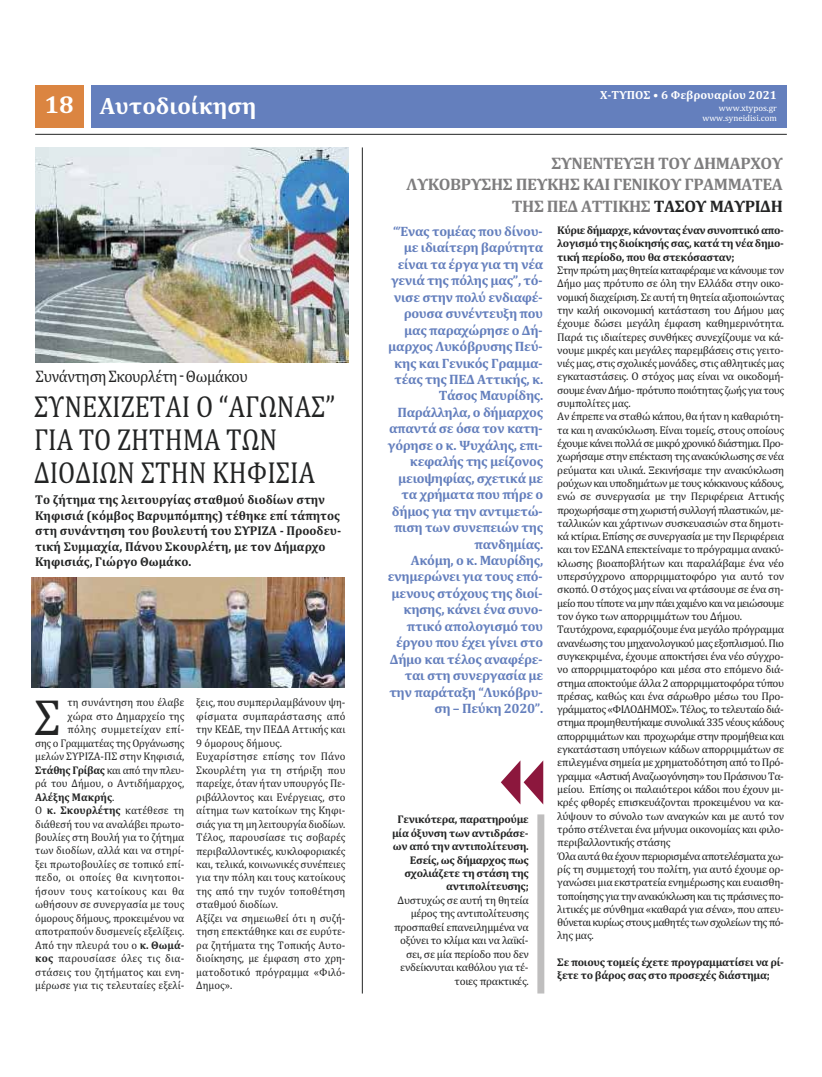
<style>
.page{position:relative;width:822px;height:1077px;background:#fff}
.page>*{position:absolute;margin:0;border:0;box-sizing:border-box;transform-origin:0 0}
.t1{font:51.6px "Cambria";color:#232424;scale:.95 1}
.t2{font:30.8px/32.8px "Cambria";color:#232424;scale:.85 1}
.t3{font:700 23.8px "Cambria";color:#fff}
.t4{font:700 16.9px/21.8px "Cambria";letter-spacing:-.025em;color:#7e7d7e;text-align:right}
.t5{font:16.9px "Cambria";letter-spacing:-.025em;color:#232424;scale:.92 1}
.t6{font:700 13.7px/16.4px "Cambria";letter-spacing:-.025em;color:#647fbd;text-align:right}
.t7{font:700 12.9px/15.5px "Cambria";color:#232424;scale:.96 1}
.t8{font:700 11.9px "Cambria";color:#fff}
.t9{font:11.2px/13.3px "Cambria";letter-spacing:-.025em;color:#232424}
.t10{font:11.2px/13.5px "Cambria";color:#232424;scale:.96 1}
.t11{font:700 11.2px/13.5px "Cambria";letter-spacing:-.025em;color:#232424;text-align:justify}
.t12{font:11.2px "Cambria";letter-spacing:-.025em;color:#232424;scale:.96 1}
.t13{font:11.2px "Cambria";letter-spacing:-.005em;color:#232424;scale:.96 1}
.t14{font:11.2px "Cambria";letter-spacing:.02em;color:#232424;scale:.96 1}
.t15{font:700 11.2px "Cambria";color:#232424;scale:.96 1}
.t16{font:11.2px "Cambria";letter-spacing:.025em;color:#232424;scale:.96 1}
.t17{font:11.2px "Cambria";letter-spacing:.015em;color:#232424;scale:.96 1}
.t18{font:8.9px/10.7px "Cambria";color:#fff;text-align:right}
.s1{font-size:24.8px}
.s2{font-weight:700}
.s3{font-weight:400}
.s4{color:#232424}
</style>
<div class="page">
<div style="left:91px;top:85px;width:696px;height:43px;background:#647fbd"></div>
<div style="left:35px;top:85px;width:48px;height:43px;background:#db8541"></div>
<hr style="left:35px;top:134px;width:752px;height:1px;background:#232424">
<svg style="left:501px;top:760px;width:42px;height:44px"></svg>
<div style="left:537px;top:814px;width:7px;height:180px;background:#bfbebe"></div>
<img style="left:35px;top:147px;width:313px;height:215px">
<img style="left:31px;top:578px;width:313px;height:110px">
<hr style="left:362px;top:147px;width:1px;height:847px;background:#232424">
<h3 class="t3" style="left:45px;top:97px;width:213px"><span class="s1">18</span> Αυτοδιοίκηση</h3>
<h3 class="t5" style="left:36px;top:370px;width:232px">Συνάντηση Σκουρλέτη Θωμάκου</h3>
<h2 class="t2" style="left:34px;top:394px;width:356px">ΣΥΝΕΧΙΖΕΤΑΙ Ο “ΑΓΩΝΑΣ”<br>ΓΙΑ ΤΟ ΖΗΤΗΜΑ ΤΩΝ<br>ΔΙΟΔΙΩΝ ΣΤΗΝ ΚΗΦΙΣΙΑ</h2>
<p class="t7" style="left:35px;top:493px;width:320px">Το ζήτημα της λειτουργίας σταθμού διοδίων στην Κηφισιά (κόμβος Βαρυμπόμπης) τέθηκε επί τάπητος στη συνάντηση του βουλευτή του ΣΥΡΙΖΑ ‑ Προοδευ‑ τική Συμμαχία, Πάνου Σκουρλέτη, με τον Δήμαρχο Κηφισιάς, Γιώργο Θωμάκο.</p>
<p class="t10" style="left:68px;top:697px;width:123px">τη συνάντηση που έλαβε</p>
<p class="t10" style="left:68px;top:710px;width:123px">χώρα στο Δημαρχείο της</p>
<p class="t17" style="left:68px;top:725px;width:123px">πόλης συμμετείχαν επί‐</p>
<p class="t12" style="left:35px;top:739px;width:157px">σης ο Γραμματέας της Οργάνωσης</p>
<p class="t13" style="left:35px;top:752px;width:157px">μελών ΣΥΡΙΖΑ‐ΠΣ στην Κηφισιά,</p>
<p class="t12" style="left:35px;top:766px;width:157px"><span class="s2">Στάθης Γρίβας</span> και από την πλευ‐</p>
<p class="t10" style="left:35px;top:778px;width:157px">ρά του Δήμου, ο Αντιδήμαρχος,</p>
<p class="t15" style="left:35px;top:793px;width:84px">Αλέξης Μακρής<span class="s3">.</span></p>
<p class="t15" style="left:35px;top:806px;width:157px"><span class="s3">Ο</span> κ. Σκουρλέτης <span class="s3">κατέθεσε τη</span></p>
<p class="t12" style="left:35px;top:820px;width:157px">διάθεσή του να αναλάβει πρωτο‐</p>
<p class="t13" style="left:35px;top:833px;width:157px">βουλίες στη Βουλή για το ζήτημα</p>
<p class="t10" style="left:35px;top:845px;width:157px">των διοδίων, αλλά και να στηρί‐</p>
<p class="t10" style="left:35px;top:859px;width:157px">ξει πρωτοβουλίες σε τοπικό επί‐</p>
<p class="t14" style="left:35px;top:874px;width:157px">πεδο, οι οποίες θα κινητοποι‐</p>
<p class="t16" style="left:35px;top:887px;width:157px">ήσουν τους κατοίκους και θα</p>
<p class="t10" style="left:35px;top:899px;width:157px">ωθήσουν σε συνεργασία με τους</p>
<p class="t12" style="left:35px;top:914px;width:157px">όμορους δήμους, προκειμένου να</p>
<p class="t13" style="left:35px;top:927px;width:157px">αποτραπούν δυσμενείς εξελίξεις.</p>
<p class="t10" style="left:35px;top:939px;width:157px">Από την πλευρά του ο <span class="s2">κ. Θωμά‑</span></p>
<p class="t14" style="left:35px;top:954px;width:157px"><span class="s2">κος</span> παρουσίασε όλες τις δια‐</p>
<p class="t10" style="left:35px;top:966px;width:157px">στάσεις του ζητήματος και ενη‐</p>
<p class="t10" style="left:35px;top:980px;width:157px">μέρωσε για τις τελευταίες εξελί‐</p>
<h1 class="t1" style="left:34px;top:699px;width:30px">Σ</h1>
<p class="t10" style="left:196px;top:697px;width:157px">ξεις, που συμπεριλαμβάνουν ψη‐ φίσματα συμπαράστασης από την ΚΕΔΕ, την ΠΕΔΑ Αττικής και<br>9 όμορους δήμους.<br>Ευχαρίστησε επίσης τον Πάνο<br>Σκουρλέτη για τη στήριξη που παρείχε, όταν ήταν υπουργός Πε‐ ριβάλλοντος και Ενέργειας, στο αίτημα των κατοίκων της Κηφι‐ σιάς για τη μη λειτουργία διοδίων.<br>Τέλος, παρουσίασε τις σοβαρές περιβαλλοντικές, κυκλοφοριακές και, τελικά, κοινωνικές συνέπειες για την πόλη και τους κατοίκους της από την τυχόν τοποθέτηση σταθμού διοδίων.<br>Αξίζει να σημειωθεί ότι η συζή‐ τηση επεκτάθηκε και σε ευρύτε‐ ρα ζητήματα της Τοπικής Αυτο‐ διοίκησης, με έμφαση στο χρη‐ ματοδοτικό πρόγραμμα «Φιλό‐<br>Δημος».</p>
<p class="t8" style="left:600px;top:90px;width:178px">Χ‑ΤΥΠΟΣ • 6 Φεβρουαρίου 2021</p>
<p class="t18" style="left:702px;top:103px;width:76px">www.xtypos.gr www.syneidisi.com</p>
<h3 class="t4" style="left:407px;top:154px;width:378px">ΣΥΝΕΝΤΕΥΞΗ ΤΟΥ ΔΗΜΑΡΧΟΥ<br>ΛΥΚΟΒΡΥΣΗΣ ΠΕΥΚΗΣ ΚΑΙ ΓΕΝΙΚΟΥ ΓΡΑΜΜΑΤΕΑ<br>ΤΗΣ ΠΕΔ ΑΤΤΙΚΗΣ <span class="s4">ΤΑΣΟΥ ΜΑΥΡΙΔΗ</span></h3>
<p class="t6" style="left:388px;top:225px;width:157px">“Ένας τομέας που δίνου‑ με ιδιαίτερη βαρύτητα είναι τα έργα για τη νέα γενιά της πόλης μας”, τό‑ νισε στην πολύ ενδιαφέ‑ ρουσα συνέντευξη που μας παραχώρησε ο Δή‑ μαρχος Λυκόβρυσης Πεύ‑ κης και Γενικός Γραμμα‑ τέας της ΠΕΔ Αττικής, κ.<br>Τάσος Μαυρίδης.<br>Παράλληλα, ο δήμαρχος απαντά σε όσα τον κατη‑ γόρησε ο κ. Ψυχάλης, επι‑ κεφαλής της μείζονος μειοψηφίας, σχετικά με τα χρήματα που πήρε ο δήμος για την αντιμετώ‑ πιση των συνεπειών της πανδημίας.<br>Ακόμη, ο κ. Μαυρίδης, ενημερώνει για τους επό‑ μενους στόχους της διοί‑ κησης, κάνει ένα συνο‑ πτικό απολογισμό του έργου που έχει γίνει στο<br>Δήμο και τέλος αναφέρε‑ ται στη συνεργασία με την παράταξη “Λυκόβρυ‑ ση – Πεύκη 2020”.</p>
<p class="t11" style="left:392px;top:814px;width:138px;text-align:right">Γενικότερα, παρατηρούμε μία όξυνση των αντιδράσε‑ ων από την αντιπολίτευση.<br>Εσείς, ως δήμαρχος πως σχολιάζετε τη στάση της αντιπολίτευσης;</p>
<p class="t9" style="left:394px;top:894px;width:136px;text-align:right">Δυστυχώς σε αυτή τη θητεία μέρος της αντιπολίτευσης προσπαθεί επανειλημμένα να οξύνει το κλίμα και να λαϊκί‐ σει, σε μία περίοδο που δεν ενδείκνυται καθόλου για τέ‐ τοιες πρακτικές.</p>
<p class="t11" style="left:557px;top:225px;width:228px">Κύριε δήμαρχε, κάνοντας έναν συνοπτικό απο‑ λογισμό της διοίκησής σας, κατά τη νέα δημο‑ τική περίοδο, που θα στεκόσασταν;</p>
<p class="t9" style="left:557px;top:265px;width:228px">Στην πρώτη μας θητεία καταφέραμε να κάνουμε τον Δήμο μας πρότυπο σε όλη την Ελλάδα στην οικο‐ νομική διαχείριση. Σε αυτή τη θητεία αξιοποιώντας την καλή οικονομική κατάσταση του Δήμου μας έχουμε δώσει μεγάλη έμφαση καθημερινότητα.<br>Παρά τις ιδιαίτερες συνθήκες συνεχίζουμε να κά‐ νουμε μικρές και μεγάλες παρεμβάσεις στις γειτο‐ νιές μας, στις σχολικές μονάδες, στις αθλητικές μας εγκαταστάσεις. Ο στόχος μας είναι να οικοδομή‐ σουμε έναν Δήμο‐ πρότυπο ποιότητας ζωής για τους συμπολίτες μας.<br>Αν έπρεπε να σταθώ κάπου, θα ήταν η καθαριότη‐ τα και η ανακύκλωση. Είναι τομείς, στους οποίους έχουμε κάνει πολλά σε μικρό χρονικό διάστημα. Προ‐ χωρήσαμε στην επέκταση της ανακύκλωσης σε νέα ρεύματα και υλικά. Ξεκινήσαμε την ανακύκλωση ρούχων και υποδημάτων με τους κόκκινους κάδους, ενώ σε συνεργασία με την Περιφέρεια Αττικής προχωρήσαμε στη χωριστή συλλογή πλαστικών, με‐ ταλλικών και χάρτινων συσκευασιών στα δημοτι‐ κά κτίρια. Επίσης σε συνεργασία με την Περιφέρεια και τον ΕΣΔΝΑ επεκτείναμε το πρόγραμμα ανακύ‐ κλωσης βιοαποβλήτων και παραλάβαμε ένα νέο υπερσύγχρονο απορριμματοφόρο για αυτό τον σκοπό. Ο στόχος μας είναι να φτάσουμε σε ένα ση‐ μείο που τίποτε να μην πάει χαμένο και να μειώσουμε τον όγκο των απορριμμάτων του Δήμου.<br>Ταυτόχρονα, εφαρμόζουμε ένα μεγάλο πρόγραμμα ανανέωσης του μηχανολογικού μας εξοπλισμού. Πιο συγκεκριμένα, έχουμε αποκτήσει ένα νέο σύγχρο‐ νο απορριμματοφόρο και μέσα στο επόμενο διά‐ στημα αποκτούμε άλλα 2 απορριμματοφόρα τύπου πρέσας, καθώς και ένα σάρωθρο μέσω του Προ‐ γράμματος «ΦΙΛΟΔΗΜΟΣ». Τέλος, το τελευταίο διά‐ στημα προμηθευτήκαμε συνολικά 335 νέους κάδους απορριμμάτων και προχωράμε στην προμήθεια και εγκατάσταση υπόγειων κάδων απορριμμάτων σε επιλεγμένα σημεία με χρηματοδότηση από το Πρό‐ γραμμα «Αστική Αναζωογόνηση» του Πράσινου Τα‐ μείου. Επίσης οι παλαιότεροι κάδοι που έχουν μι‐ κρές φθορές επισκευάζονται προκειμένου να κα‐ λύψουν το σύνολο των αναγκών και με αυτό τον τρόπο στέλνεται ένα μήνυμα οικονομίας και φιλο‐ περιβαλλοντικής στάσης<br>Όλα αυτά θα έχουν περιορισμένα αποτελέσματα χω‐ ρίς τη συμμετοχή του πολίτη, για αυτό έχουμε ορ‐ γανώσει μια εκστρατεία ενημέρωσης και ευαισθη‐ τοποίησης για την ανακύκλωση και τις πράσινες πο‐ λιτικές με σύνθημα «καθαρά για σένα», που απευ‐ θύνεται κυρίως στους μαθητές των σχολείων της πό‐ λης μας.</p>
<p class="t11" style="left:557px;top:957px;width:228px">Σε ποιους τομείς έχετε προγραμματίσει να ρί‑ ξετε το βάρος σας στο προσεχές διάστημα;</p>
</div>
